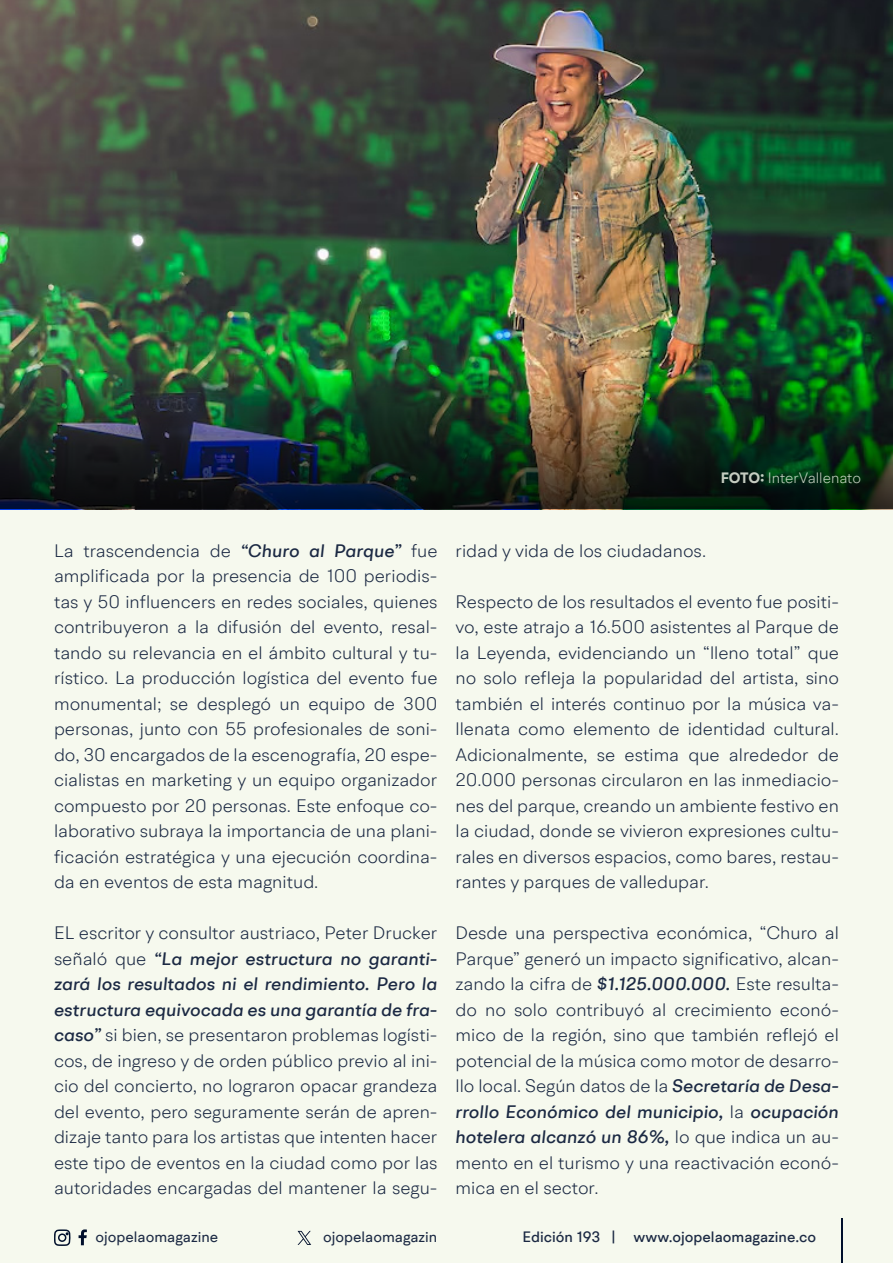
<style>
.page{position:relative;width:893px;height:1263px;background:#f6f9ee}
.page>*{position:absolute;margin:0;border:0;box-sizing:border-box;transform-origin:0 0}
.t1{font:300 18px/25.5px "BR Hendrix";color:#1b2943;text-align:justify}
.t2{font:500 15px "BR Hendrix";color:#1b2943}
.t3{font:15px "BR Hendrix";color:#1b2943}
.t4{font:300 15px "BR Hendrix";color:#f5faed}
.s1{font-weight:700}
.s2{font-weight:500;font-style:italic}
</style>
<div class="page">
<svg style="left:79px;top:1229px;width:8px;height:16px"></svg>
<svg style="left:54px;top:1229px;width:17px;height:17px"></svg>
<hr style="left:841px;top:1219px;width:1px;height:44px;background:#000f2b">
<svg style="left:298px;top:1231px;width:13px;height:14px"></svg>
<img style="left:0;top:0;width:893px;height:373px">
<img style="left:0;top:373px;width:893px;height:136px">
<p class="t4" style="left:720px;top:468px;width:142px"><span class="s1">FOTO:</span> InterVallenato</p>
<p class="t1" style="left:54px;top:537px;width:385px">La trascendencia de <span class="s2">“Churo al Parque”</span> fue amplificada por la presencia de 100 periodis&shy;tas y 50 influencers en redes sociales, quienes contribuyeron a la difusión del evento, resal&shy;tando su relevancia en el ámbito cultural y tu&shy;rístico. La producción logística del evento fue monumental; se desplegó un equipo de 300 personas, junto con 55 profesionales de soni&shy;do, 30 encargados de la escenografía, 20 espe&shy;cialistas en marketing y un equipo organizador compuesto por 20 personas. Este enfoque co&shy;laborativo subraya la importancia de una plani&shy;ficación estratégica y una ejecución coordina&shy;da en eventos de esta magnitud.</p>
<p class="t1" style="left:54px;top:920px;width:385px">EL escritor y consultor austriaco, Peter Drucker señaló que <span class="s2">“La mejor estructura no garanti&shy;zará los resultados ni el rendimiento. Pero la estructura equivocada es una garantía de fra&shy;caso”</span> si bien, se presentaron problemas logísti&shy;cos, de ingreso y de orden público previo al ini&shy;cio del concierto, no lograron opacar grandeza del evento, pero seguramente serán de apren&shy;dizaje tanto para los artistas que intenten hacer este tipo de eventos en la ciudad como por las autoridades encargadas del mantener la segu-</p>
<p class="t1" style="left:455px;top:537px;width:252px">ridad y vida de los ciudadanos.</p>
<p class="t1" style="left:455px;top:588px;width:385px">Respecto de los resultados el evento fue positi&shy;vo, este atrajo a 16.500 asistentes al Parque de la Leyenda, evidenciando un “lleno total” que no solo refleja la popularidad del artista, sino también el interés continuo por la música va&shy;llenata como elemento de identidad cultural.<br>Adicionalmente, se estima que alrededor de 20.000 personas circularon en las inmediacio&shy;nes del parque, creando un ambiente festivo en la ciudad, donde se vivieron expresiones cultu&shy;rales en diversos espacios, como bares, restau&shy;rantes y parques de valledupar.</p>
<p class="t1" style="left:455px;top:920px;width:385px">Desde una perspectiva económica, “Churo al Parque” generó un impacto significativo, alcan&shy;zando la cifra de <span class="s2">$1.125.000.000.</span> Este resulta&shy;do no solo contribuyó al crecimiento econó&shy;mico de la región, sino que también reflejó el potencial de la música como motor de desarro&shy;llo local. Según datos de la <span class="s2">Secretaría de Desa&shy;rrollo Económico del municipio,</span> la <span class="s2">ocupación hotelera alcanzó un 86%,</span> lo que indica un au&shy;mento en el turismo y una reactivación econó&shy;mica en el sector.</p>
<p class="t3" style="left:96px;top:1227px;width:124px">ojopelaomagazine</p>
<p class="t3" style="left:323px;top:1227px;width:116px">ojopelaomagazin</p>
<p class="t2" style="left:522px;top:1227px;width:295px">Edición 193 | www.ojopelaomagazine.co</p>
</div>
